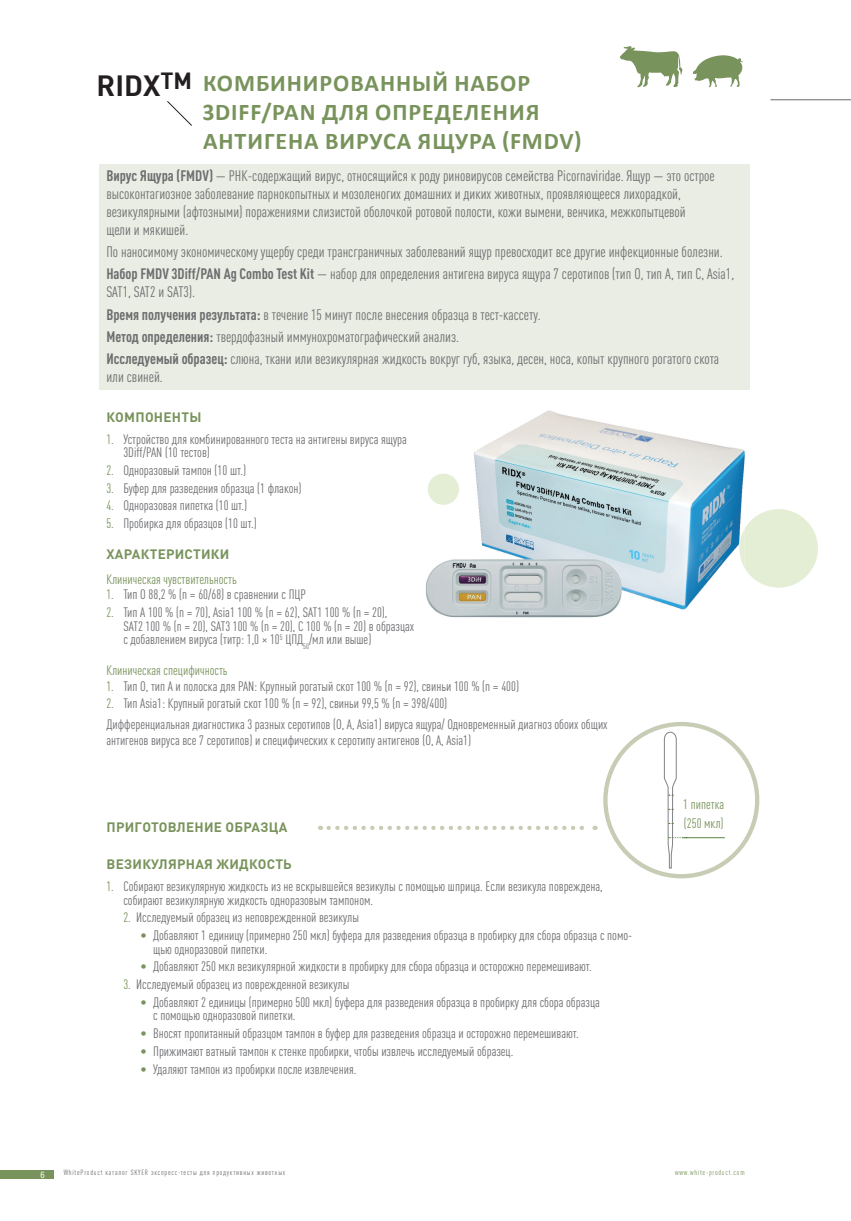
<style>
.page{position:relative;width:851px;height:1221px;background:#fff}
.page>*{position:absolute;margin:0;border:0;box-sizing:border-box;transform-origin:0 0}
.t1{font:28.65px "Dinbol";color:#231f20}
.t2{font:700 24px/28.8px "Calibri";letter-spacing:.04em;color:#79935c}
.t3{font:condensed 15px/22.2px "DIN Pro";color:#6c6d70}
.t4{font:condensed 13.5px/13.5px "DIN Pro";color:#6c6d70}
.t5{font:condensed 13.5px/18.3px "DIN Pro";color:#79935c}
.t6{font:700 13.5px "DIN Pro";letter-spacing:.02em;color:#79935c}
.t7{font:9px "Helios Cond";color:#fff}
.t8{font:condensed 7.5px "DIN Pro";letter-spacing:.1em;color:#6c6d70}
.t9{font:condensed 7.5px "DIN Pro";letter-spacing:.1em;color:#79935c}
.s1{font-weight:700}
.s2{color:#79935c}
</style>
<div class="page">
<div style="left:0;top:1170px;width:53px;height:8px;background:#79935c"></div>
<div style="left:100px;top:164px;width:650px;height:226px;background:#eaede3"></div>
<svg style="left:167px;top:101px;width:25px;height:25px"></svg>
<hr style="left:770px;top:99px;width:80px;height:1px;background:#939598">
<svg style="left:744px;top:509px;width:73px;height:78px"></svg>
<svg style="left:328px;top:825px;width:267px;height:5px"></svg>
<div style="left:603px;top:721px;width:156px;height:157px;border:4px solid #c7ccb5;border-radius:50%"></div>
<hr style="left:682px;top:837px;width:42px;height:1px;background:#598342">
<svg style="left:663px;top:731px;width:23px;height:137px"></svg>
<svg style="left:619px;top:46px;width:63px;height:41px"></svg>
<svg style="left:692px;top:55px;width:50px;height:32px"></svg>
<img style="left:425px;top:410px;width:319px;height:207px">
<img style="left:739px;top:528px;width:5px;height:40px">
<img style="left:427px;top:473px;width:32px;height:32px;border-radius:16px">
<h1 class="t1" style="left:97px;top:67px;width:97px">RIDX<sup>TM</sup></h1>
<h2 class="t2" style="left:202px;top:69px;width:380px">КОМБИНИРОВАННЫЙ НАБОР<br>3DIFF/PAN ДЛЯ ОПРЕДЕЛЕНИЯ<br>АНТИГЕНА ВИРУСА ЯЩУРА (FMDV)</h2>
<p class="t3" style="left:106px;top:165px;width:609px;line-height:18px"><span class="s1">Вирус Ящура (FMDV)</span> — РНК-содержащий вирус, относящийся к роду риновирусов семейства Picornaviridae. Ящур — это острое высоконтагиозное заболевание парнокопытных и мозоленогих домашних и диких животных, проявляющееся лихорадкой, везикулярными (афтозными) поражениями слизистой оболочкой ротовой полости, кожи вымени, венчика, межкопытцевой<br>щели и мякишей.</p>
<p class="t3" style="left:106px;top:240px;width:629px">По наносимому экономическому ущербу среди трансграничных заболеваний ящур превосходит все другие инфекционные болезни.<br><span class="s1">Набор FMDV 3Diff/PAN Ag Combo Test Kit</span> — набор для определения антигена вируса ящура 7 серотипов (тип O, тип A, тип C, Asia1,</p>
<p class="t3" style="left:106px;top:280px;width:614px">SAT1, SAT2 и SAT3).<br><span class="s1">Время получения результата:</span> в течение 15 минут после внесения образца в тест-кассету.<br><span class="s1">Метод определения:</span> твердофазный иммунохроматографический анализ.<br><span class="s1">Исследуемый образец:</span> слюна, ткани или везикулярная жидкость вокруг губ, языка, десен, носа, копыт крупного рогатого скота</p>
<p class="t3" style="left:106px;top:364px;width:58px">или свиней.</p>
<p class="t6" style="left:106px;top:405px;width:96px">КОМПОНЕНТЫ</p>
<p class="t4" style="left:123px;top:431px;width:285px;text-indent:-17px"><span class="s2">1.</span> Устройство для комбинированного теста на антигены вируса ящура<br>3Diff/PAN (10 тестов)</p>
<p class="t4" style="left:106px;top:462px;width:141px"><span class="s2">2.</span> Одноразовый тампон (10 шт.)</p>
<p class="t4" style="left:106px;top:480px;width:197px"><span class="s2">3.</span> Буфер для разведения образца (1 флакон)</p>
<p class="t4" style="left:106px;top:498px;width:142px"><span class="s2">4.</span> Одноразовая пипетка (10 шт.)</p>
<p class="t4" style="left:106px;top:515px;width:152px"><span class="s2">5.</span> Пробирка для образцов (10 шт.)</p>
<p class="t6" style="left:106px;top:543px;width:124px">ХАРАКТЕРИСТИКИ</p>
<p class="t5" style="left:106px;top:568px;width:132px">Клиническая чувствительность</p>
<p class="t4" style="left:106px;top:586px;width:201px"><span class="s2">1.</span> Тип О 88,2 % (n = 60/68) в сравнении с ПЦР</p>
<p class="t4" style="left:123px;top:604px;width:292px;text-indent:-17px"><span class="s2">2.</span> Тип А 100 % (n = 70), Asia1 100 % (n = 62), SAT1 100 % (n = 20),<br>SAT2 100 % (n = 20), SAT3 100 % (n = 20), C 100 % (n = 20) в образцах с добавлением вируса (титр: 1,0 × 10<sup>5</sup> ЦПД<sub>50</sub>/мл или выше)</p>
<p class="t5" style="left:106px;top:660px;width:123px">Клиническая специфичность</p>
<p class="t4" style="left:106px;top:678px;width:414px"><span class="s2">1.</span> Тип О, тип А и полоска для PAN: Крупный рогатый скот 100 % (n = 92), свиньи 100 % (n = 400)</p>
<p class="t4" style="left:106px;top:692px;width:502px;line-height:20.4px"><span class="s2">2.</span> Тип Asia1: Крупный рогатый скот 100 % (n = 92), свиньи 99,5 % (n = 398/400)<br>Дифференциальная диагностика 3 разных серотипов (О, А, Asia1) вируса ящура/ Одновременный диагноз обоих общих</p>
<p class="t4" style="left:106px;top:732px;width:366px">антигенов вируса все 7 серотипов) и специфических к серотипу антигенов (О, А, Asia1)</p>
<p class="t6" style="left:106px;top:816px;width:182px">ПРИГОТОВЛЕНИЕ ОБРАЗЦА</p>
<p class="t6" style="left:106px;top:852px;width:187px">ВЕЗИКУЛЯРНАЯ ЖИДКОСТЬ</p>
<p class="t4" style="left:123px;top:878px;width:480px;text-indent:-17px"><span class="s2">1.</span> Собирают везикулярную жидкость из не вскрывшейся везикулы с помощью шприца. Если везикула повреждена, собирают везикулярную жидкость одноразовым тампоном.</p>
<p class="t4" style="left:123px;top:909px;width:237px"><span class="s2">2.</span> Исследуемый образец из неповрежденной везикулы</p>
<p class="t4" style="left:153px;top:927px;width:480px;text-indent:-13px"><span class="s2">•</span> Добавляют 1 единицу (примерно 250 мкл) буфера для разведения образца в пробирку для сбора образца с помо&shy;щью одноразовой пипетки.</p>
<p class="t4" style="left:140px;top:958px;width:453px"><span class="s2">•</span> Добавляют 250 мкл везикулярной жидкости в пробирку для сбора образца и осторожно перемешивают.</p>
<p class="t4" style="left:123px;top:976px;width:227px"><span class="s2">3.</span> Исследуемый образец из поврежденной везикулы</p>
<p class="t4" style="left:153px;top:994px;width:448px;text-indent:-13px"><span class="s2">•</span> Добавляют 2 единицы (примерно 500 мкл) буфера для разведения образца в пробирку для сбора образца с помощью одноразовой пипетки.</p>
<p class="t4" style="left:140px;top:1025px;width:440px"><span class="s2">•</span> Вносят пропитанный образцом тампон в буфер для разведения образца и осторожно перемешивают.</p>
<p class="t4" style="left:140px;top:1043px;width:374px"><span class="s2">•</span> Прижимают ватный тампон к стенке пробирки, чтобы извлечь исследуемый образец.</p>
<p class="t4" style="left:140px;top:1061px;width:217px"><span class="s2">•</span> Удаляют тампон из пробирки после извлечения.</p>
<p class="t5" style="left:683px;top:794px;width:42px">1 пипетка (250 мкл)</p>
<p class="t7" style="left:40px;top:1169px;width:6px">6</p>
<p class="t8" style="left:64px;top:1167px;width:223px">WhiteProduct каталог SKYER экспресс-тесты для продуктивных животных</p>
<p class="t9" style="left:675px;top:1167px;width:71px">www.white-product.com</p>
</div>
